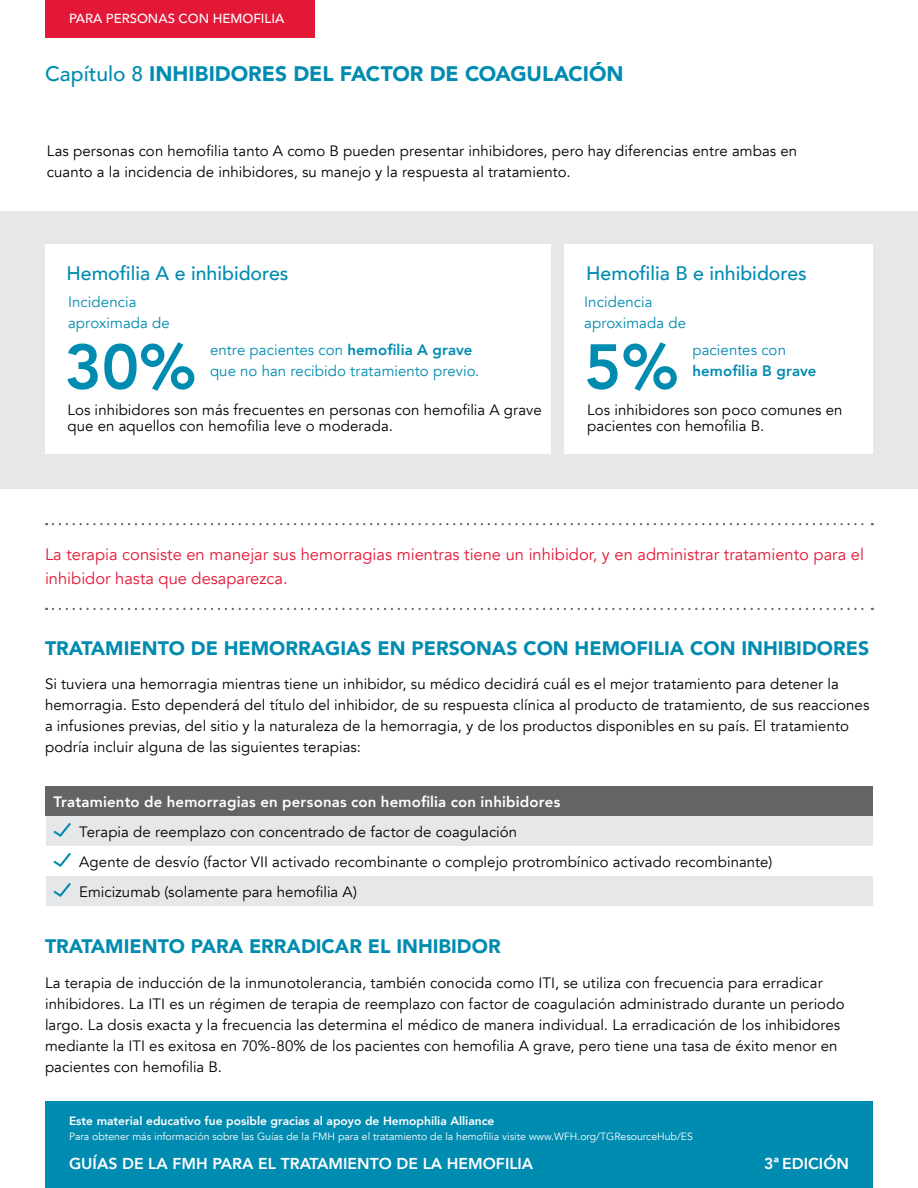
<style>
.page{position:relative;width:918px;height:1188px;background:#fff}
.page>*{position:absolute;margin:0;border:0;box-sizing:border-box;transform-origin:0 0}
.Chiffres_Infographic{font:800 63px "Avenir";color:#008bb0}
.Chapter{font:900 21px "Avenir";color:#008bb0}
.Sous-titre{font:900 19.5px "Avenir";color:#008bb0}
.Sous-titre-2{font:500 19.5px "Avenir";color:#008bb0}
.Encadré_rouge{font:16.5px/24px "Avenir";color:#e31837}
.t1{font:800 15.75px "Avenir";color:#fff}
.Texte{font:15px/21px "Avenir";letter-spacing:.005em;color:#000}
.Texte-2{font:15px/21px "Avenir";letter-spacing:.005em;color:#008bb0}
.Texte-3{font:800 15px "Avenir";letter-spacing:.01em;color:#fff}
.Texte-4{font:800 15px "Avenir";letter-spacing:.01em;color:#008bb0}
.t2{font:500 13.2px "Avenir";color:#fff}
.t3{font:800 12px "Avenir";color:#fff}
.t4{font:10.5px "Avenir";color:#fff}
.s1{font-weight:500}
.s2{font-weight:800}
</style>
<div class="page">
<div style="left:45px;top:1102px;width:828px;height:86px;background:#008bb0"></div>
<div style="left:45px;top:0;width:270px;height:38px;background:#e31837"></div>
<div style="left:0;top:211px;width:918px;height:277px;background:#e6e7e8"></div>
<svg style="left:53px;top:523px;width:820px;height:2px"></svg>
<svg style="left:53px;top:608px;width:820px;height:2px"></svg>
<div style="left:45px;top:245px;width:506px;height:209px;background:#fff"></div>
<div style="left:565px;top:245px;width:308px;height:209px;background:#fff"></div>
<div style="left:46px;top:786px;width:827px;height:30px;background:#636466"></div>
<svg style="left:46px;top:816px;width:827px;height:90px;fill:#e6e7e8"></svg>
<svg style="left:51px;top:821px;width:22px;height:17px"></svg>
<svg style="left:51px;top:851px;width:22px;height:17px"></svg>
<svg style="left:51px;top:881px;width:22px;height:17px"></svg>
<p class="t2" style="left:69px;top:7px;width:217px">PARA PERSONAS CON HEMOFILIA</p>
<p class="Chapter" style="left:45px;top:56px;width:580px"><span class="s1">Capítulo 8</span> INHIBIDORES DEL FACTOR DE COAGULACIÓN</p>
<p class="Texte" style="left:47px;top:141px;width:752px">Las personas con hemofilia tanto A como B pueden presentar inhibidores, pero hay diferencias entre ambas en cuanto a la incidencia de inhibidores, su manejo y la respuesta al tratamiento.</p>
<p class="Sous-titre-2" style="left:66px;top:257px;width:224px">Hemofilia A e inhibidores</p>
<p class="Sous-titre-2" style="left:586px;top:257px;width:222px">Hemofilia B e inhibidores</p>
<p class="Texte-2" style="left:68px;top:292px;width:103px">Incidencia aproximada de</p>
<p class="Texte-2" style="left:584px;top:292px;width:103px">Incidencia aproximada de</p>
<p class="Chiffres_Infographic" style="left:64px;top:318px;width:133px">30%</p>
<p class="Chiffres_Infographic" style="left:584px;top:318px;width:96px">5%</p>
<p class="Texte-2" style="left:210px;top:340px;width:271px">entre pacientes con <span class="s2">hemofilia A grave </span>que no han recibido tratamiento previo.</p>
<p class="Texte-2" style="left:692px;top:340px;width:95px">pacientes con</p>
<p class="Texte-4" style="left:692px;top:359px;width:126px">hemofilia B grave</p>
<p class="Texte" style="left:68px;top:402px;width:476px;line-height:16.5px">Los inhibidores son más frecuentes en personas con hemofilia A grave que en aquellos con hemofilia leve o moderada.</p>
<p class="Texte" style="left:587px;top:402px;width:257px;line-height:16.5px">Los inhibidores son poco comunes en pacientes con hemofilia B.</p>
<p class="Encadré_rouge" style="left:45px;top:542px;width:821px">La terapia consiste en manejar sus hemorragias mientras tiene un inhibidor, y en administrar tratamiento para el inhibidor hasta que desaparezca.</p>
<p class="Sous-titre" style="left:45px;top:631px;width:826px">TRATAMIENTO DE HEMORRAGIAS EN PERSONAS CON HEMOFILIA CON INHIBIDORES</p>
<p class="Texte" style="left:45px;top:674px;width:826px">Si tuviera una hemorragia mientras tiene un inhibidor, su médico decidirá cuál es el mejor tratamiento para detener la hemorragia. Esto dependerá del título del inhibidor, de su respuesta clínica al producto de tratamiento, de sus reacciones a infusiones previas, del sitio y la naturaleza de la hemorragia, y de los productos disponibles en su país. El tratamiento podría incluir alguna de las siguientes terapias:</p>
<p class="Texte-3" style="left:53px;top:790px;width:508px">Tratamiento de hemorragias en personas con hemofilia con inhibidores</p>
<p class="Texte" style="left:79px;top:822px;width:440px">Terapia de reemplazo con concentrado de factor de coagulación</p>
<p class="Texte" style="left:79px;top:852px;width:695px">Agente de desvío (factor VII activado recombinante o complejo protrombínico activado recombinante)</p>
<p class="Texte" style="left:79px;top:882px;width:279px">Emicizumab (solamente para hemofilia A)</p>
<p class="Sous-titre" style="left:45px;top:930px;width:457px">TRATAMIENTO PARA ERRADICAR EL INHIBIDOR</p>
<p class="Texte" style="left:45px;top:973px;width:801px">La terapia de inducción de la inmunotolerancia, también conocida como ITI, se utiliza con frecuencia para erradicar inhibidores. La ITI es un régimen de terapia de reemplazo con factor de coagulación administrado durante un periodo largo. La dosis exacta y la frecuencia las determina el médico de manera individual. La erradicación de los inhibidores mediante la ITI es exitosa en 70%-80% de los pacientes con hemofilia A grave, pero tiene una tasa de éxito menor en pacientes con hemofilia B.</p>
<p class="t3" style="left:69px;top:1111px;width:427px">Este material educativo fue posible gracias al apoyo de Hemophilia Alliance</p>
<p class="t4" style="left:69px;top:1130px;width:625px">Para obtener más información sobre las Guías de la FMH para el tratamiento de la hemofilia visite www.WFH.org/TGResourceHub/ES</p>
<p class="t1" style="left:69px;top:1151px;width:466px">GUÍAS DE LA FMH PARA EL TRATAMIENTO DE LA HEMOFILIA</p>
<p class="t1" style="left:764px;top:1151px;width:86px">3ª EDICIÓN</p>
</div>
